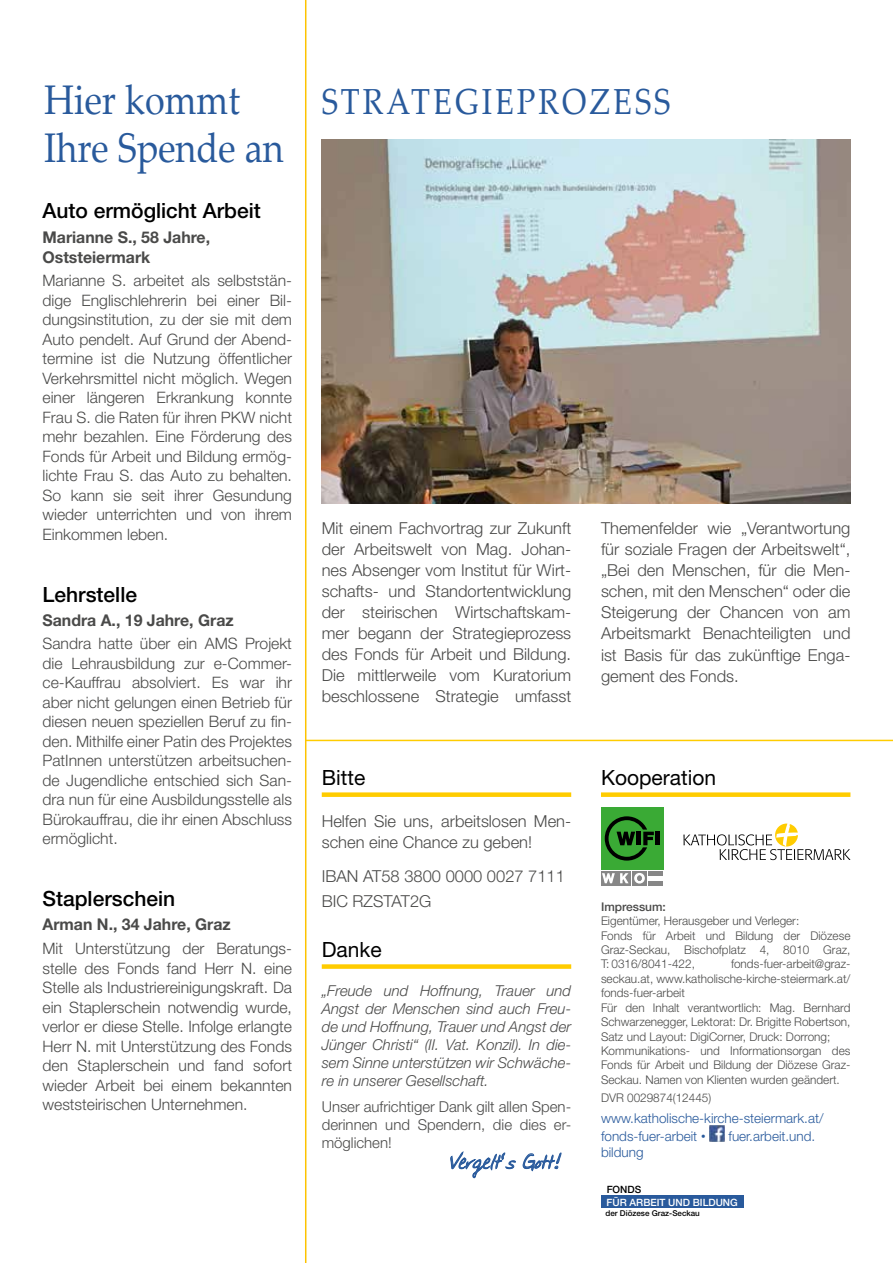
<style>
.page{position:relative;width:893px;height:1263px;background:#fff}
.page>*{position:absolute;margin:0;border:0;box-sizing:border-box;transform-origin:0 0}
.t1{font:41.4px/48px "Palatino Linotype";color:#295a9c;scale:.87 1}
.t2{font:36.15px "Palatino Linotype";letter-spacing:.1em;color:#295a9c;scale:.85 1}
.t3{font:italic 22.5px "Basing";color:#295a9c}
.t4{font:500 21px "Helvetica Neue LT";color:#000}
.t5{font:21px "Helvetica Neue LT";color:#000}
.t6{font:300 16.5px/21px "Helvetica Neue LT";color:#4a4a49;text-align:justify}
.t7{font:700 16.2px/20px "Helvetica Neue LT";color:#4a4a49}
.t8{font:300 15.75px/19.5px "Helvetica Neue LT";color:#4a4a49;text-align:justify}
.t9{font:italic 300 15px/18px "Helvetica Neue LT";color:#4a4a49;text-align:justify}
.t10{font:300 15px/18px "Helvetica Neue LT";color:#4a4a49;text-align:justify}
.t11{font:300 13.5px/18.1px "Helvetica Neue LT";color:#295a9c}
.t12{font:300 12px/14.4px "Helvetica Neue LT";color:#4a4a49}
.t13{font:500 12px "Helvetica Neue LT";color:#4a4a49}
.t14{font:500 10.05px "Helvetica Neue LT";color:#fff}
.t15{font:500 10.05px "Helvetica Neue LT";color:#000}
.t16{font:500 8.1px "Helvetica Neue LT";color:#000}
.s1{font-family:"Formata BQ"}
</style>
<div class="page">
<img style="left:322px;top:139px;width:528px;height:365px">
<img style="left:709px;top:1125px;width:16px;height:16px">
<hr style="left:305px;top:740px;width:588px;height:1px;background:#fc0">
<hr style="left:305px;top:0;width:1px;height:1263px;background:#fdc300">
<div style="left:322px;top:792px;width:249px;height:5px;background:#fc0"></div>
<div style="left:601px;top:792px;width:249px;height:5px;background:#fc0"></div>
<div style="left:322px;top:964px;width:249px;height:5px;background:#fc0"></div>
<svg style="left:683px;top:823px;width:167px;height:37px"></svg>
<div style="left:601px;top:807px;width:62px;height:62px;background:#3aaa35"></div>
<div style="left:632px;top:871px;width:15px;height:15px;background:#878787"></div>
<svg style="left:616px;top:871px;width:15px;height:15px"></svg>
<div style="left:601px;top:871px;width:15px;height:15px;background:#878787"></div>
<div style="left:648px;top:871px;width:15px;height:5px;background:#878787"></div>
<div style="left:648px;top:881px;width:15px;height:5px;background:#878787"></div>
<hr style="left:655px;top:832px;width:4px;height:13px;background:#000">
<svg style="left:605px;top:816px;width:49px;height:44px"></svg>
<svg style="left:602px;top:873px;width:43px;height:10px"></svg>
<svg style="left:450px;top:1151px;width:66px;height:27px"></svg>
<svg style="left:522px;top:1152px;width:40px;height:20px"></svg>
<div style="left:601px;top:1196px;width:142px;height:12px;background:#295a9c"></div>
<h1 class="t1" style="left:44px;top:74px;width:277px">Hier kommt<br>Ihre Spende an</h1>
<h3 class="t4" style="left:43px;top:198px;width:220px">Auto ermöglicht Arbeit</h3>
<p class="t7" style="left:43px;top:226px;width:169px">Marianne S., 58 Jahre,<br>Oststeiermark</p>
<p class="t8" style="left:43px;top:271px;width:251px">Marianne S. arbeitet als selbststän&shy;dige Englischlehrerin bei einer Bil&shy;dungsinstitution, zu der sie mit dem Auto pendelt. Auf Grund der Abend&shy;termine ist die Nutzung öffentlicher Verkehrsmittel nicht möglich. Wegen einer längeren Erkrankung konnte Frau S. die Raten für ihren PKW nicht mehr bezahlen. Eine Förderung des Fonds für Arbeit und Bildung ermög&shy;lichte Frau S. das Auto zu behalten.<br>So kann sie seit ihrer Gesundung wieder unterrichten und von ihrem Einkommen leben.</p>
<h3 class="t4" style="left:43px;top:581px;width:96px">Lehrstelle</h3>
<p class="t7" style="left:43px;top:610px;width:193px">Sandra A., 19 Jahre, Graz</p>
<p class="t8" style="left:43px;top:634px;width:251px">Sandra hatte über ein AMS Projekt die Lehrausbildung zur e-Commer&shy;ce-Kauffrau absolviert. Es war ihr aber nicht gelungen einen Betrieb für diesen neuen speziellen Beruf zu fin&shy;den. Mithilfe einer Patin des Projektes PatInnen unterstützen arbeitsuchen&shy;de Jugendliche entschied sich San&shy;dra nun für eine Ausbildungsstelle als Bürokauffrau, die ihr einen Abschluss ermöglicht.</p>
<h3 class="t4" style="left:43px;top:886px;width:134px">Staplerschein</h3>
<p class="t7" style="left:43px;top:914px;width:190px">Arman N., 34 Jahre, Graz</p>
<p class="t8" style="left:43px;top:938px;width:251px">Mit Unterstützung der Beratungs&shy;stelle des Fonds fand Herr N. eine Stelle als Industriereinigungskraft. Da ein Staplerschein notwendig wurde, verlor er diese Stelle. Infolge erlangte Herr N. mit Unterstützung des Fonds den Staplerschein und fand sofort wieder Arbeit bei einem bekannten weststeirischen Unternehmen.</p>
<h2 class="t2" style="left:322px;top:76px;width:390px">Strategieprozess</h2>
<p class="t6" style="left:322px;top:518px;width:251px">Mit einem Fachvortrag zur Zukunft der Arbeitswelt von Mag. Johan&shy;nes Absenger vom Institut für Wirt&shy;schafts- und Standortentwicklung der steirischen Wirtschaftskam&shy;mer begann der Strategieprozess des Fonds für Arbeit und Bildung.<br>Die mittlerweile vom Kuratorium beschlossene Strategie umfasst</p>
<p class="t6" style="left:601px;top:518px;width:251px">Themenfelder wie „Verantwortung für soziale Fragen der Arbeitswelt“, „Bei den Menschen, für die Men&shy;schen, mit den Menschen“ oder die Steigerung der Chancen von am Arbeitsmarkt Benachteiligten und ist Basis für das zukünftige Enga&shy;gement des Fonds.</p>
<h3 class="t5" style="left:322px;top:765px;width:45px">Bitte</h3>
<p class="t6" style="left:322px;top:811px;width:251px">Helfen Sie uns, arbeitslosen Men&shy;schen eine Chance zu geben!</p>
<p class="t6" style="left:322px;top:863px;width:245px;line-height:25.2px">IBAN AT58 3800 0000 0027 7111<br>BIC RZSTAT2G</p>
<h3 class="t5" style="left:322px;top:937px;width:61px">Danke</h3>
<p class="t9" style="left:322px;top:981px;width:251px">„Freude und Hoffnung, Trauer und Angst der Menschen sind auch Freu&shy;de und Hoffnung, Trauer und Angst der Jünger Christi“ (II. Vat. Konzil). In die&shy;sem Sinne unterstützen wir Schwäche&shy;re in unserer Gesellschaft.</p>
<p class="t10" style="left:322px;top:1098px;width:251px">Unser aufrichtiger Dank gilt allen Spen&shy;derinnen und Spendern, die dies er&shy;möglichen!</p>
<h3 class="t3" style="left:447px;top:1146px;width:120px">Vergelt‘sGott!</h3>
<h3 class="t5" style="left:601px;top:765px;width:117px">Kooperation</h3>
<p class="t13" style="left:601px;top:899px;width:66px">Impressum:</p>
<p class="t12" style="left:601px;top:913px;width:251px">Eigentümer, Herausgeber und Verleger:<br>Fonds für Arbeit und Bildung der Diözese Graz-Seckau, Bischofplatz 4, 8010 Graz, T: 0316/8041-422,</p>
<p class="t12" style="left:601px;top:957px;width:251px;text-indent:130px">fonds-fuer-arbeit@graz&shy;seckau.at, www.katholische-kirche-steiermark.at/ fonds-fuer-arbeit<br>Für den Inhalt verantwortlich: Mag. Bernhard Schwarzenegger, Lektorat: Dr. Brigitte Robertson, Satz und Layout: DigiCorner, Druck: Dorrong; Kommunikations- und Informationsorgan des Fonds für Arbeit und Bildung der Diözese Graz-Seckau. Namen von Klienten wurden geändert.</p>
<p class="t12" style="left:601px;top:1090px;width:112px">DVR 0029874(12445)</p>
<p class="t11" style="left:601px;top:1109px;width:224px">www.katholische-kirche-steiermark.at/ fonds-fuer-arbeit <span class="s1">•</span></p>
<p class="t11" style="left:728px;top:1127px;width:88px">fuer.arbeit.und.</p>
<p class="t11" style="left:601px;top:1143px;width:44px">bildung</p>
<p class="t15" style="left:607px;top:1183px;width:22px">Fonds</p>
<p class="t14" style="left:606px;top:1196px;width:70px">für Arbeit und</p>
<p class="t14" style="left:693px;top:1196px;width:14px">Bildun</p>
<p class="t14" style="left:730px;top:1196px;width:9px">g</p>
<p class="t16" style="left:605px;top:1208px;width:96px">der Diözese Graz-Seckau</p>
</div>
